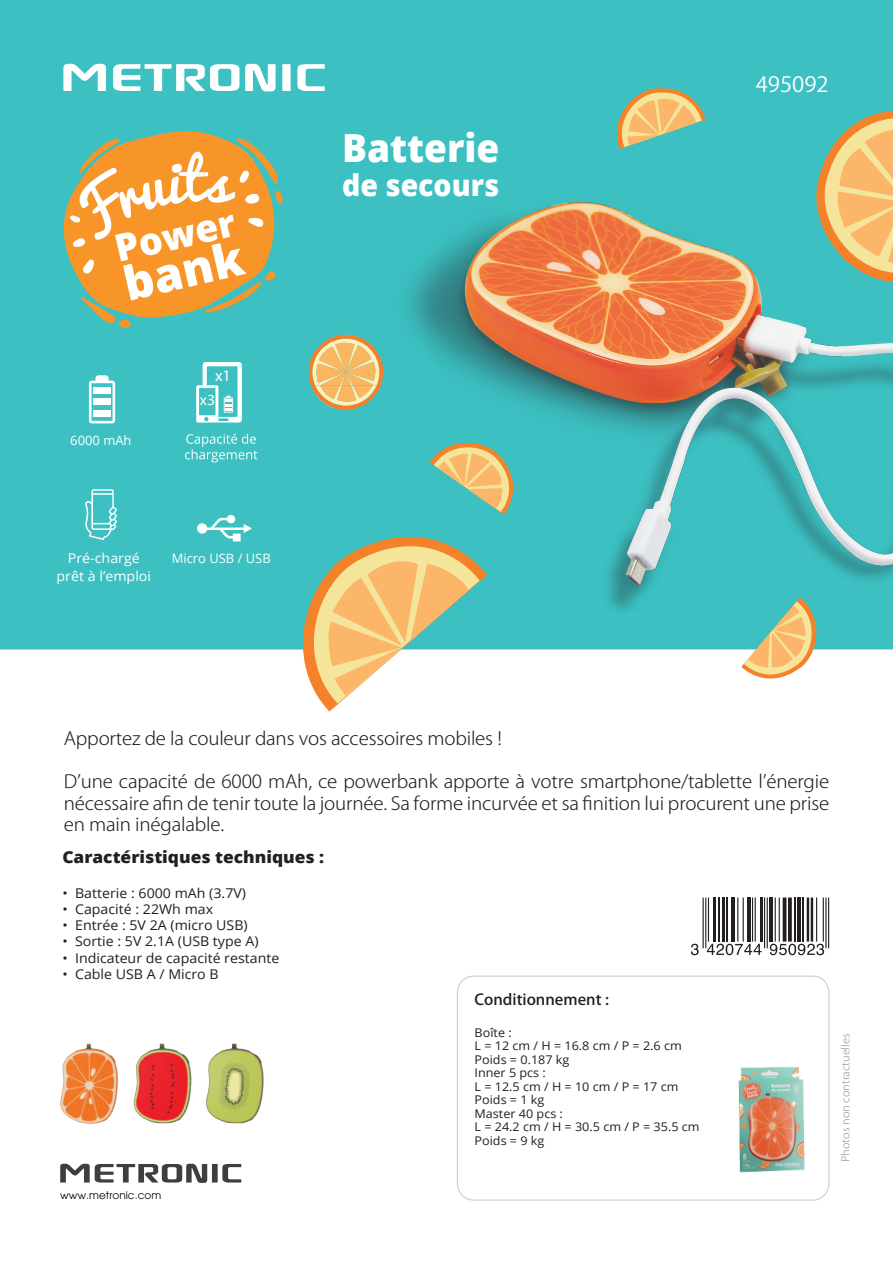
<style>
.page{position:relative;width:893px;height:1263px;background:#fff}
.page>*{position:absolute;margin:0;border:0;box-sizing:border-box;transform-origin:0 0}
.t1{font:800 46.95px "Open Sans";color:#fff}
.t2{font:800 38.7px "Open Sans";color:#fff;scale:.96 1}
.t3{font:800 37.5px "Open Sans";color:#fff}
.t4{font:800 29.85px "Open Sans";color:#fff;scale:.96 1}
.Référence_produit{font:21px "Koz Go Pro";color:#fff;scale:1.05 1}
.t5{font:300 18px/21.6px "Koz Go Pro";letter-spacing:-.01em;color:#231f20;text-align:justify;scale:1.05 1}
.Sous_titre_produit{font:800 16.5px "Open Sans";color:#231f20;scale:1.05 1}
.t6{font:16.2px "Myriad Pro";color:#fff}
.t7{font:15.6px "Myriad Pro";color:#fff}
.t8{font:500 15px "Koz Go Pro";color:#231f20;scale:1.05 1}
.t9{font:13.5px "Open Sans";color:#231f20;scale:1.05 1}
.Sous_titre_produit-2{font:13.5px "Open Sans";color:#fff;scale:1.05 1}
.t10{font:12.9px "Open Sans";color:#fff}
.t11{font:12px "Open Sans";color:#231f20;scale:1.05 1}
.t12{font:300 10.5px "Koz Go Pro";color:#939598;scale:1.05 1}
.t13{font:10.5px "Avant Garde LT";color:#000004}
</style>
<div class="page">
<div style="left:0;top:0;width:893px;height:649px;background:#3cc0c2"></div>
<svg style="left:309px;top:334px;width:74px;height:76px"></svg>
<div style="left:457px;top:976px;width:372px;height:224px;border:1px solid #c7c8ca;border-radius:16px"></div>
<svg style="left:113px;top:64px;width:212px;height:27px"></svg>
<svg style="left:63px;top:64px;width:43px;height:27px"></svg>
<svg style="left:60px;top:1164px;width:181px;height:19px"></svg>
<img style="left:409px;top:202px;width:484px;height:408px">
<svg style="left:89px;top:375px;width:26px;height:48px"></svg>
<div style="left:93px;top:387px;width:18px;height:7px;background:#fff"></div>
<div style="left:93px;top:398px;width:18px;height:7px;background:#fff"></div>
<div style="left:93px;top:410px;width:18px;height:7px;background:#fff"></div>
<svg style="left:85px;top:489px;width:32px;height:51px"></svg>
<svg style="left:197px;top:515px;width:55px;height:26px"></svg>
<img style="left:60px;top:1043px;width:59px;height:81px">
<img style="left:134px;top:1043px;width:58px;height:80px">
<img style="left:206px;top:1043px;width:58px;height:80px">
<svg style="left:741px;top:597px;width:83px;height:82px"></svg>
<svg style="left:617px;top:88px;width:89px;height:61px"></svg>
<svg style="left:280px;top:436px;width:247px;height:276px"></svg>
<svg style="left:808px;top:110px;width:85px;height:176px"></svg>
<svg style="left:185px;top:434px;width:72px;height:28px"></svg>
<svg style="left:196px;top:362px;width:46px;height:61px"></svg>
<hr style="left:705px;top:897px;width:1px;height:51px;background:#231f20">
<hr style="left:703px;top:897px;width:1px;height:51px;background:#231f20">
<hr style="left:708px;top:897px;width:1px;height:44px;background:#231f20">
<hr style="left:713px;top:897px;width:3px;height:44px;background:#231f20">
<hr style="left:719px;top:897px;width:1px;height:44px;background:#231f20">
<hr style="left:723px;top:897px;width:2px;height:44px;background:#231f20">
<hr style="left:727px;top:897px;width:1px;height:44px;background:#231f20">
<hr style="left:731px;top:897px;width:3px;height:44px;background:#231f20">
<hr style="left:743px;top:897px;width:1px;height:44px;background:#231f20">
<hr style="left:737px;top:897px;width:1px;height:44px;background:#231f20">
<hr style="left:747px;top:897px;width:3px;height:44px;background:#231f20">
<hr style="left:755px;top:897px;width:1px;height:44px;background:#231f20">
<hr style="left:752px;top:897px;width:1px;height:44px;background:#231f20">
<hr style="left:760px;top:897px;width:2px;height:44px;background:#231f20">
<hr style="left:767px;top:897px;width:1px;height:51px;background:#231f20">
<hr style="left:764px;top:897px;width:1px;height:51px;background:#231f20">
<hr style="left:769px;top:897px;width:4px;height:44px;background:#231f20">
<hr style="left:779px;top:897px;width:1px;height:44px;background:#231f20">
<hr style="left:775px;top:897px;width:1px;height:44px;background:#231f20">
<svg style="left:788px;top:897px;width:4px;height:44px"></svg>
<hr style="left:783px;top:897px;width:3px;height:44px;background:#231f20">
<hr style="left:795px;top:897px;width:1px;height:44px;background:#231f20">
<hr style="left:797px;top:897px;width:4px;height:44px;background:#231f20">
<hr style="left:803px;top:897px;width:1px;height:44px;background:#231f20">
<hr style="left:811px;top:897px;width:2px;height:44px;background:#231f20">
<hr style="left:807px;top:897px;width:2px;height:44px;background:#231f20">
<hr style="left:828px;top:897px;width:1px;height:51px;background:#231f20">
<hr style="left:825px;top:897px;width:1px;height:51px;background:#231f20">
<hr style="left:823px;top:897px;width:1px;height:44px;background:#231f20">
<hr style="left:816px;top:897px;width:1px;height:44px;background:#231f20">
<svg style="left:691px;top:944px;width:8px;height:11px"></svg>
<svg style="left:707px;top:944px;width:55px;height:11px"></svg>
<svg style="left:770px;top:944px;width:54px;height:11px"></svg>
<img style="left:738px;top:1066px;width:67px;height:107px">
<svg style="left:63px;top:131px;width:220px;height:197px"></svg>
<h3 class="t3" style="left:109px;top:221px;width:124px;rotate:-13deg">Power</h3>
<h1 class="t1" style="left:116px;top:250px;width:123px;rotate:-13deg">bank</h1>
<p class="t6" style="left:215px;top:366px;width:17px">x1</p>
<p class="t10" style="left:70px;top:431px;width:63px">6000 mAh</p>
<p class="t7" style="left:200px;top:391px;width:17px">x3</p>
<p class="Sous_titre_produit-2" style="left:68px;top:549px;width:70px">Pré-chargé</p>
<p class="t10" style="left:172px;top:549px;width:101px">Micro USB / USB</p>
<p class="Sous_titre_produit-2" style="left:57px;top:566px;width:92px">prêt à l’emploi</p>
<h2 class="t2" style="left:342px;top:119px;width:165px">Batterie</h2>
<h3 class="t4" style="left:342px;top:163px;width:165px">de secours</h3>
<p class="Référence_produit" style="left:756px;top:71px;width:71px">495092</p>
<p class="t5" style="left:64px;top:728px;width:419px">Apportez de la couleur dans vos accessoires mobiles !</p>
<p class="t5" style="left:64px;top:771px;width:730px">D’une capacité de 6000 mAh, ce powerbank apporte à votre smartphone/tablette l’énergie nécessaire afin de tenir toute la journée. Sa forme incurvée et sa finition lui procurent une prise en main inégalable.</p>
<p class="Sous_titre_produit" style="left:62px;top:845px;width:251px">Caractéristiques techniques :</p>
<p class="t9" style="left:62px;top:883px;width:176px">• Batterie : 6000 mAh (3.7V)</p>
<p class="t9" style="left:62px;top:900px;width:145px">• Capacité : 22Wh max</p>
<p class="t9" style="left:62px;top:916px;width:178px">• Entrée : 5V 2A (micro USB)</p>
<p class="t9" style="left:62px;top:932px;width:188px">• Sortie : 5V 2.1A (USB type A)</p>
<p class="t9" style="left:62px;top:948px;width:208px">• Indicateur de capacité restante</p>
<p class="t9" style="left:62px;top:964px;width:150px">• Cable USB A / Micro B</p>
<p class="t13" style="left:60px;top:1189px;width:103px">www.metronic.com</p>
<p class="t8" style="left:475px;top:990px;width:129px">Conditionnement :</p>
<p class="t11" style="left:475px;top:1024px;width:37px">Boîte :</p>
<p class="t11" style="left:475px;top:1038px;width:199px">L = 12 cm / H = 16.8 cm / P = 2.6 cm</p>
<p class="t11" style="left:475px;top:1051px;width:92px">Poids = 0.187 kg</p>
<p class="t11" style="left:475px;top:1065px;width:69px">Inner 5 pcs :</p>
<p class="t11" style="left:475px;top:1078px;width:196px">L = 12.5 cm / H = 10 cm / P = 17 cm</p>
<p class="t11" style="left:475px;top:1092px;width:68px">Poids = 1 kg</p>
<p class="t11" style="left:475px;top:1105px;width:86px">Master 40 pcs :</p>
<p class="t11" style="left:475px;top:1119px;width:216px">L = 24.2 cm / H = 30.5 cm / P = 35.5 cm</p>
<p class="t11" style="left:475px;top:1132px;width:68px">Poids = 9 kg</p>
<p class="t12" style="left:839px;top:1162px;width:123px;rotate:-90deg">Photos non contractuelles</p>
</div>
